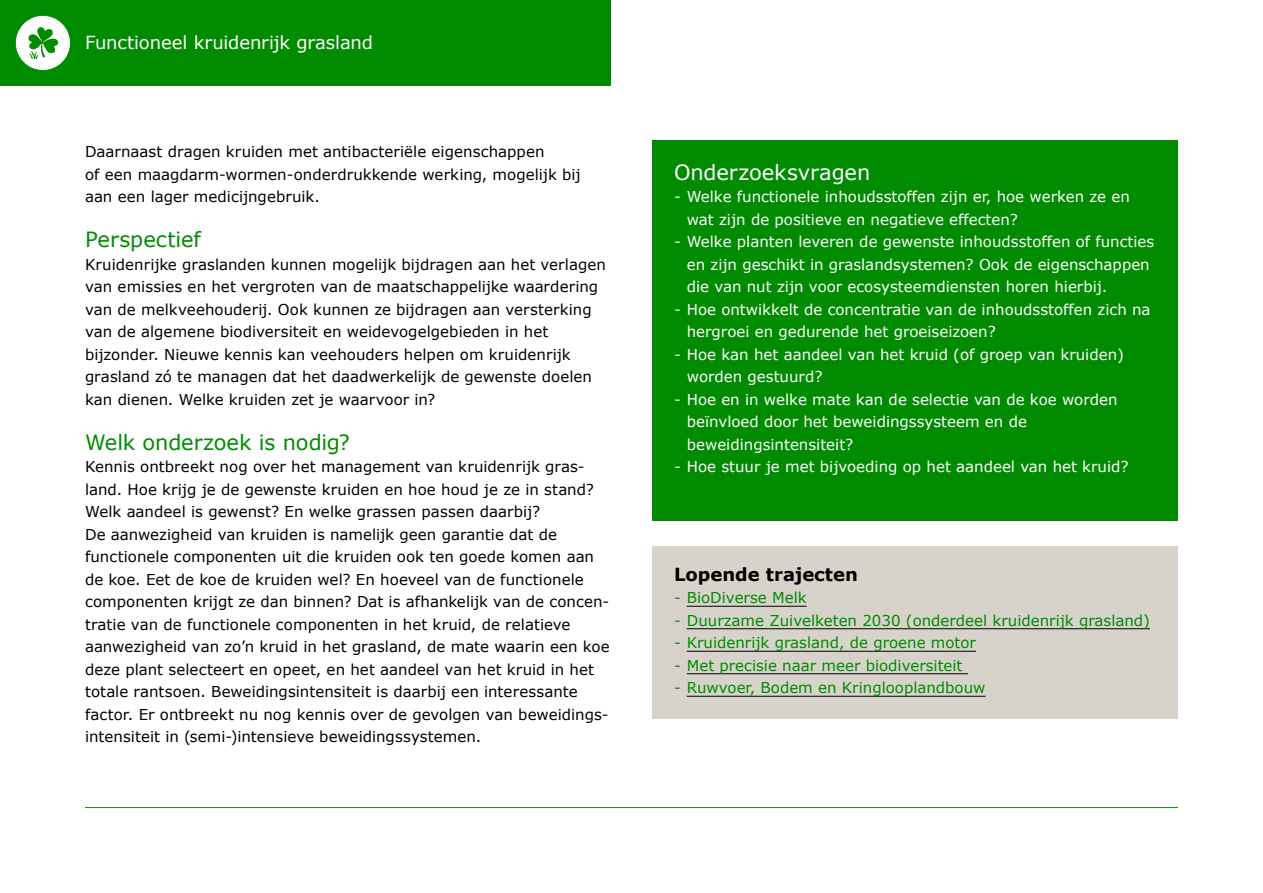
<style>
.page{position:relative;width:1263px;height:893px;background:#fff}
.page>*{position:absolute;margin:0;border:0;box-sizing:border-box;transform-origin:0 0}
._02_Kop_14_groen{font:21px "Verdana";letter-spacing:-.005em;color:#008b00}
._02_Kop_14_wit{font:21px "Verdana";letter-spacing:-.005em;color:#fff}
._02_Titel_12_18_wit{font:18px "Verdana";letter-spacing:-.01em;color:#fff}
._02_kop_12_15_bold{font:700 18px "Verdana";color:#000}
._06_platte_tekst_8_5{font:15px/22.5px "Verdana";color:#000}
.t1{font:15px/22.5px "Verdana";color:#fff}
.t2{font:15px "Verdana";color:#008b00}
</style>
<div class="page">
<div style="left:0;top:0;width:85px;height:85px;background:#008b00"></div>
<div style="left:653px;top:140px;width:525px;height:381px;background:#008b00"></div>
<div style="left:653px;top:546px;width:525px;height:173px;background:#d7d3cb"></div>
<hr style="left:687px;top:606px;width:120px;height:1px;background:#000">
<hr style="left:687px;top:628px;width:463px;height:1px;background:#000">
<hr style="left:687px;top:651px;width:289px;height:1px;background:#000">
<hr style="left:687px;top:673px;width:281px;height:1px;background:#000">
<hr style="left:687px;top:696px;width:298px;height:1px;background:#000">
<hr style="left:85px;top:807px;width:1093px;height:1px;background:#008b00">
<div style="left:81px;top:0;width:529px;height:85px;background:#008b00"></div>
<div style="left:15px;top:15px;width:56px;height:56px;background:#fff;border-radius:50%"></div>
<div style="left:15px;top:15px;width:56px;height:56px;border:1px solid #008b00;border-radius:50%"></div>
<svg style="left:28px;top:27px;width:30px;height:32px"></svg>
<p class="_02_Titel_12_18_wit" style="left:85px;top:31px;width:289px">Functioneel kruidenrijk grasland</p>
<p class="_06_platte_tekst_8_5" style="left:85px;top:141px;width:461px">Daarnaast dragen kruiden met antibacteriële eigenschappen</p>
<p class="_06_platte_tekst_8_5" style="left:85px;top:163px;width:497px">of een maagdarm-wormen-onderdrukkende werking, mogelijk bij aan een lager medicijngebruik.</p>
<h3 class="_02_Kop_14_groen" style="left:85px;top:226px;width:117px">Perspectief</h3>
<p class="_06_platte_tekst_8_5" style="left:85px;top:253px;width:522px">Kruidenrijke graslanden kunnen mogelijk bijdragen aan het verlagen van emissies en het vergroten van de maatschappelijke waardering van de melkveehouderij. Ook kunnen ze bijdragen aan versterking van de algemene biodiversiteit en weidevogelgebieden in het bijzonder. Nieuwe kennis kan veehouders helpen om kruidenrijk grasland zó te managen dat het daadwerkelijk de gewenste doelen kan dienen. Welke kruiden zet je waarvoor in?</p>
<h3 class="_02_Kop_14_groen" style="left:85px;top:429px;width:266px">Welk onderzoek is nodig?</h3>
<p class="_06_platte_tekst_8_5" style="left:85px;top:456px;width:526px">Kennis ontbreekt nog over het management van kruidenrijk gras&shy;land. Hoe krijg je de gewenste kruiden en hoe houd je ze in stand?<br>Welk aandeel is gewenst? En welke grassen passen daarbij?<br>De aanwezigheid van kruiden is namelijk geen garantie dat de functionele componenten uit die kruiden ook ten goede komen aan de koe. Eet de koe de kruiden wel? En hoeveel van de functionele componenten krijgt ze dan binnen? Dat is afhankelijk van de concen&shy;tratie van de functionele componenten in het kruid, de relatieve aanwezigheid van zo’n kruid in het grasland, de mate waarin een koe deze plant selecteert en opeet, en het aandeel van het kruid in het totale rantsoen. Beweidingsintensiteit is daarbij een interessante factor. Er ontbreekt nu nog kennis over de gevolgen van beweidings&shy;intensiteit in (semi-)intensieve beweidingssystemen.</p>
<p class="_02_Kop_14_wit" style="left:674px;top:159px;width:198px">Onderzoeksvragen</p>
<p class="t1" style="left:687px;top:186px;width:445px;text-indent:-13px">- Welke functionele inhoudsstoffen zijn er, hoe werken ze en wat zijn de positieve en negatieve effecten?</p>
<p class="t1" style="left:687px;top:231px;width:469px;text-indent:-13px">- Welke planten leveren de gewenste inhoudsstoffen of functies en zijn geschikt in graslandsystemen? Ook de eigenschappen die van nut zijn voor ecosysteemdiensten horen hierbij.</p>
<p class="t1" style="left:687px;top:298px;width:465px;text-indent:-13px">- Hoe ontwikkelt de concentratie van de inhoudsstoffen zich na hergroei en gedurende het groeiseizoen?</p>
<p class="t1" style="left:687px;top:343px;width:439px;text-indent:-13px">- Hoe kan het aandeel van het kruid (of groep van kruiden) worden gestuurd?</p>
<p class="t1" style="left:687px;top:388px;width:432px;text-indent:-13px">- Hoe en in welke mate kan de selectie van de koe worden beïnvloed door het beweidingssysteem en de beweidingsintensiteit?</p>
<p class="t1" style="left:674px;top:456px;width:456px">- Hoe stuur je met bijvoeding op het aandeel van het kruid?</p>
<p class="_02_kop_12_15_bold" style="left:674px;top:562px;width:185px">Lopende trajecten</p>
<p class="t2" style="left:674px;top:588px;width:134px">- BioDiverse Melk</p>
<p class="t2" style="left:674px;top:611px;width:478px">- Duurzame Zuivelketen 2030 (onderdeel kruidenrijk grasland)</p>
<p class="t2" style="left:674px;top:633px;width:303px">- Kruidenrijk grasland, de groene motor</p>
<p class="t2" style="left:674px;top:656px;width:290px">- Met precisie naar meer biodiversiteit</p>
<p class="t2" style="left:674px;top:678px;width:313px">- Ruwvoer, Bodem en Kringlooplandbouw</p>
</div>
